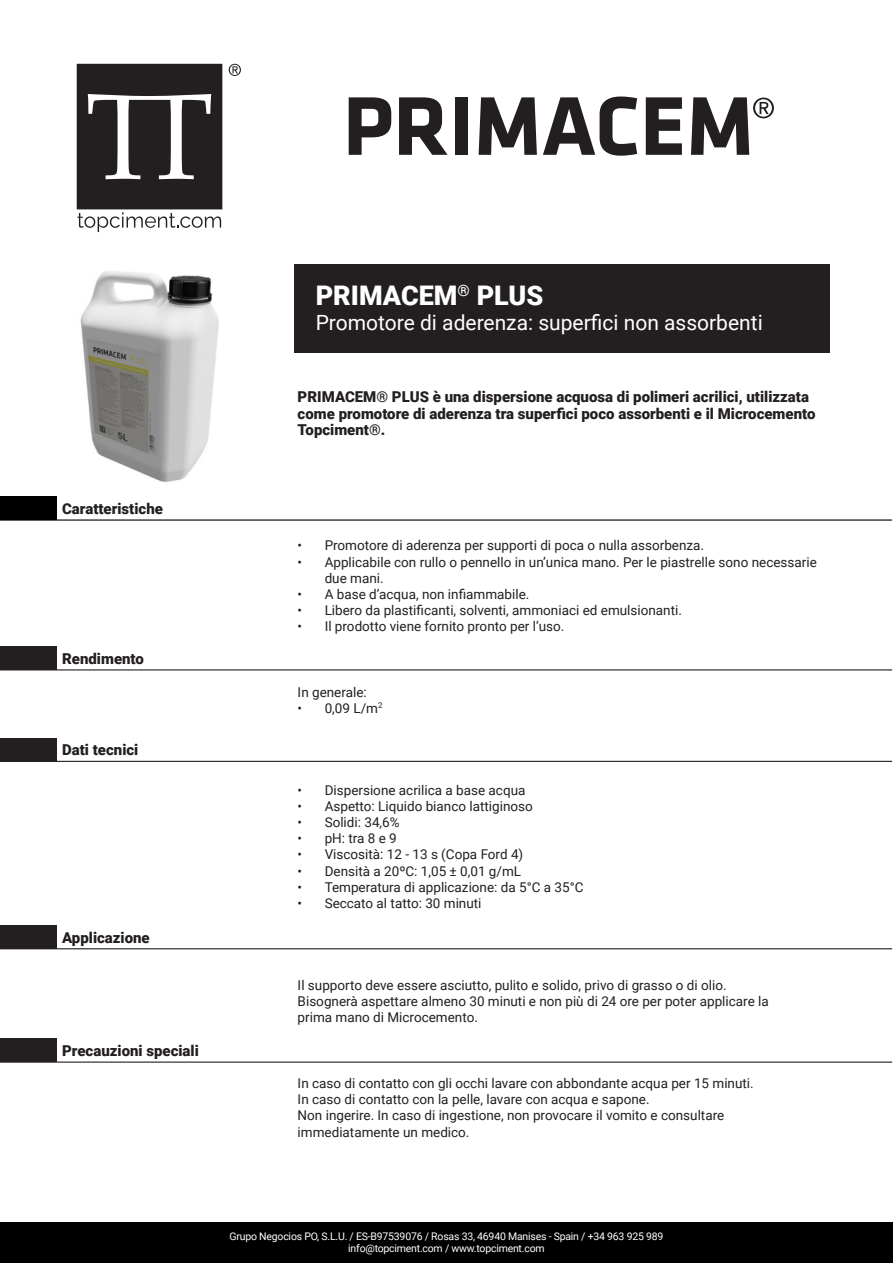
<style>
.page{position:relative;width:893px;height:1263px;background:#fff}
.page>*{position:absolute;margin:0;border:0;box-sizing:border-box;transform-origin:0 0}
.t1{font:900 27px "Roboto";color:#fff}
.t2{font:21px "Roboto";color:#fff}
.TEXTO_DESTACADO{font:900 15px/16.5px "Roboto";color:#231f20}
.TEXTO_GROSO{font:13.5px/16.2px "Roboto";color:#231f20}
.t3{font:10.5px/12px "Roboto";letter-spacing:-.02em;color:#fff;text-align:center}
</style>
<div class="page">
<div style="left:0;top:1222px;width:893px;height:41px;background:#000"></div>
<img style="left:80px;top:271px;width:139px;height:211px">
<div style="left:294px;top:264px;width:535px;height:88px;background:#231f20"></div>
<svg style="left:77px;top:64px;width:145px;height:168px"></svg>
<svg style="left:229px;top:64px;width:12px;height:12px"></svg>
<svg style="left:349px;top:97px;width:42px;height:58px"></svg>
<svg style="left:399px;top:97px;width:49px;height:58px"></svg>
<div style="left:455px;top:97px;width:13px;height:58px;background:#231f20"></div>
<svg style="left:479px;top:97px;width:58px;height:58px"></svg>
<svg style="left:543px;top:97px;width:94px;height:59px"></svg>
<svg style="left:646px;top:97px;width:36px;height:58px"></svg>
<svg style="left:691px;top:97px;width:83px;height:58px"></svg>
<div style="left:0;top:497px;width:56px;height:23px;background:#000"></div>
<hr style="left:0;top:519px;width:56px;height:2px;background:#000">
<hr style="left:56px;top:519px;width:836px;height:2px;background:#000">
<div style="left:0;top:647px;width:56px;height:23px;background:#231f20"></div>
<hr style="left:56px;top:669px;width:836px;height:1px;background:#231f20">
<div style="left:0;top:738px;width:56px;height:23px;background:#231f20"></div>
<hr style="left:0;top:761px;width:56px;height:1px;background:#231f20">
<hr style="left:56px;top:761px;width:836px;height:1px;background:#231f20">
<div style="left:0;top:925px;width:56px;height:24px;background:#231f20"></div>
<hr style="left:56px;top:948px;width:836px;height:1px;background:#231f20">
<div style="left:0;top:1039px;width:56px;height:23px;background:#231f20"></div>
<hr style="left:0;top:1061px;width:56px;height:2px;background:#231f20">
<hr style="left:56px;top:1061px;width:836px;height:2px;background:#231f20">
<h3 class="TEXTO_DESTACADO" style="left:62px;top:500px;width:102px">Caratteristiche</h3>
<h3 class="TEXTO_DESTACADO" style="left:62px;top:650px;width:83px">Rendimento</h3>
<h3 class="TEXTO_DESTACADO" style="left:62px;top:741px;width:78px">Dati tecnici</h3>
<h3 class="TEXTO_DESTACADO" style="left:62px;top:929px;width:89px">Applicazione</h3>
<h3 class="TEXTO_DESTACADO" style="left:62px;top:1042px;width:138px">Precauzioni speciali</h3>
<h1 class="t1" style="left:316px;top:277px;width:229px">PRIMACEM<sup>®</sup> PLUS</h1>
<h2 class="t2" style="left:316px;top:308px;width:449px">Promotore di aderenza: superfici non assorbenti</h2>
<p class="TEXTO_DESTACADO" style="left:298px;top:388px;width:519px">PRIMACEM® PLUS è una dispersione acquosa di polimeri acrilici, utilizzata come promotore di aderenza tra superfici poco assorbenti e il Microcemento<br>Topciment®.</p>
<p class="TEXTO_GROSO" style="left:298px;top:537px;width:408px">• Promotore di aderenza per supporti di poca o nulla assorbenza.</p>
<p class="TEXTO_GROSO" style="left:325px;top:553px;width:494px;text-indent:-27px">• Applicabile con rullo o pennello in un’unica mano. Per le piastrelle sono necessarie due mani.</p>
<p class="TEXTO_GROSO" style="left:298px;top:586px;width:233px">• A base d’acqua, non infiammabile.</p>
<p class="TEXTO_GROSO" style="left:298px;top:602px;width:386px">• Libero da plastificanti, solventi, ammoniaci ed emulsionanti.</p>
<p class="TEXTO_GROSO" style="left:298px;top:618px;width:268px">• Il prodotto viene fornito pronto per l’uso.</p>
<p class="TEXTO_GROSO" style="left:298px;top:683px;width:71px">In generale:</p>
<p class="TEXTO_GROSO" style="left:298px;top:699px;width:86px">• 0,09 L/m<sup>2</sup></p>
<p class="TEXTO_GROSO" style="left:298px;top:781px;width:229px">• Dispersione acrilica a base acqua</p>
<p class="TEXTO_GROSO" style="left:298px;top:797px;width:237px">• Aspetto: Liquido bianco lattiginoso</p>
<p class="TEXTO_GROSO" style="left:298px;top:814px;width:104px">• Solidi: 34,6%</p>
<p class="TEXTO_GROSO" style="left:298px;top:830px;width:101px">• pH: tra 8 e 9</p>
<p class="TEXTO_GROSO" style="left:298px;top:846px;width:227px">• Viscosità: 12 - 13 s (Copa Ford 4)</p>
<p class="TEXTO_GROSO" style="left:298px;top:862px;width:225px">• Densità a 20ºC: 1,05 ± 0,01 g/mL</p>
<p class="TEXTO_GROSO" style="left:298px;top:878px;width:287px">• Temperatura di applicazione: da 5°C a 35°C</p>
<p class="TEXTO_GROSO" style="left:298px;top:895px;width:185px">• Seccato al tatto: 30 minuti</p>
<p class="TEXTO_GROSO" style="left:298px;top:976px;width:431px">Il supporto deve essere asciutto, pulito e solido, privo di grasso o di olio.</p>
<p class="TEXTO_GROSO" style="left:298px;top:993px;width:473px">Bisognerà aspettare almeno 30 minuti e non più di 24 ore per poter applicare la</p>
<p class="TEXTO_GROSO" style="left:298px;top:1009px;width:182px">prima mano di Microcemento.</p>
<p class="TEXTO_GROSO" style="left:298px;top:1075px;width:458px">In caso di contatto con gli occhi lavare con abbondante acqua per 15 minuti.</p>
<p class="TEXTO_GROSO" style="left:298px;top:1091px;width:353px">In caso di contatto con la pelle, lavare con acqua e sapone.</p>
<p class="TEXTO_GROSO" style="left:298px;top:1107px;width:428px">Non ingerire. In caso di ingestione, non provocare il vomito e consultare</p>
<p class="TEXTO_GROSO" style="left:298px;top:1123px;width:173px">immediatamente un medico.</p>
<p class="t3" style="left:230px;top:1230px;width:435px">Grupo Negocios PO, S.L.U. / ES-B97539076 / Rosas 33, 46940 Manises - Spain / +34 963 925 989 info@topciment.com / www.topciment.com</p>
</div>
